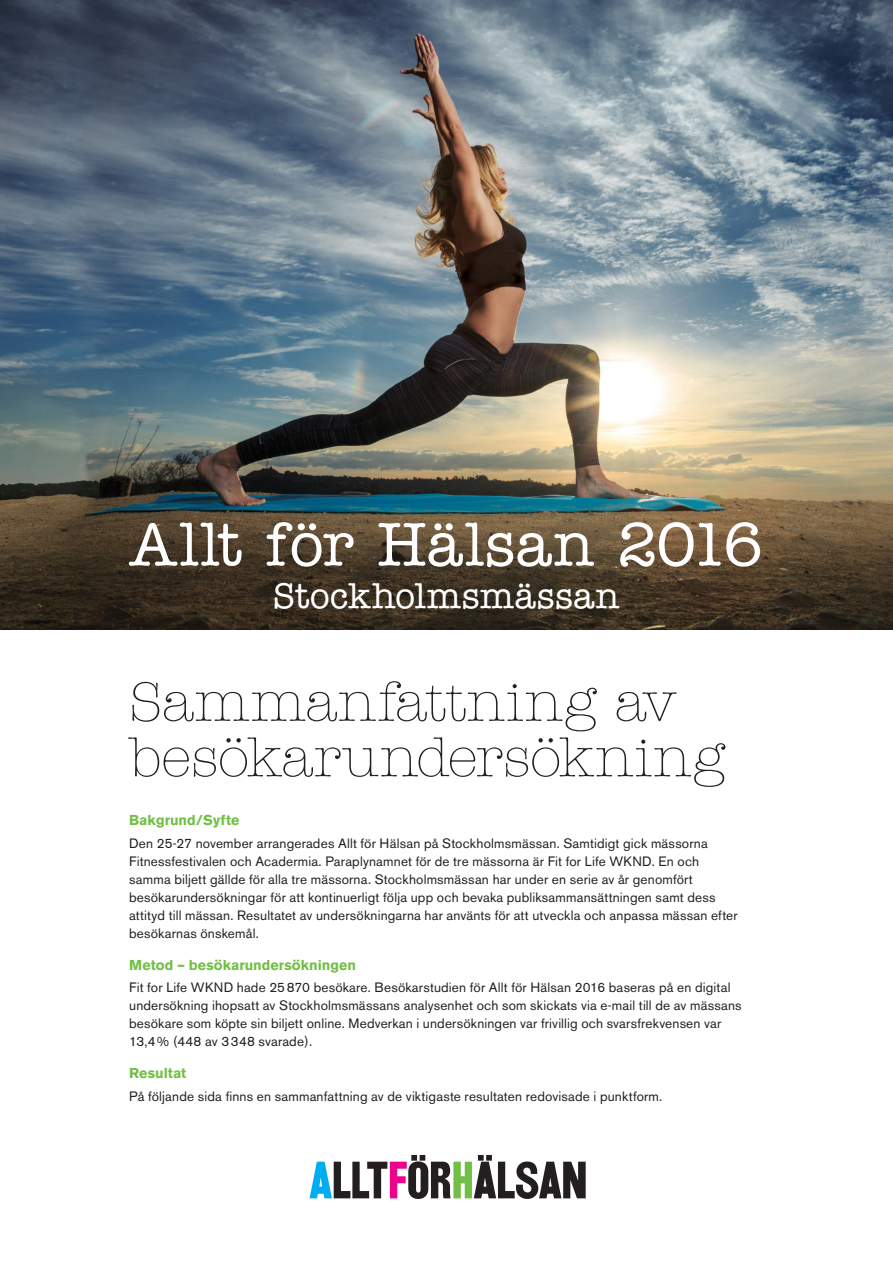
<style>
.page{position:relative;width:893px;height:1263px;background:#fff}
.page>*{position:absolute;margin:0;border:0;box-sizing:border-box;transform-origin:0 0}
.Rubrik_1{font:500 61.5px "American Typewriter";letter-spacing:-.01em;color:#fff}
.Rubrik_1-2{font:300 55.5px/55.5px "American Typewriter";letter-spacing:-.005em;color:#231f20}
.Rubrik_1-3{font:500 36px "American Typewriter";color:#fff}
.Rubbe_3{font:700 14.25px "Akzidenz Grotesk BE";color:#71bf44}
.Brödtext{font:13.5px/18px "Akzidenz Grotesk BE";letter-spacing:.015em;color:#231f20}
</style>
<div class="page">
<img style="left:0;top:0;width:893px;height:629px">
<svg style="left:310px;top:1155px;width:276px;height:44px"></svg>
<p class="Rubrik_1" style="left:129px;top:510px;width:636px">Allt för Hälsan 2016</p>
<p class="Rubrik_1-3" style="left:274px;top:576px;width:347px">Stockholmsmässan</p>
<p class="Rubrik_1-2" style="left:129px;top:675px;width:598px">Sammanfattning av besökarundersökning</p>
<p class="Rubbe_3" style="left:129px;top:812px;width:112px">Bakgrund/Syfte</p>
<p class="Brödtext" style="left:129px;top:834px;width:610px">Den 25-27 november arrangerades Allt för Hälsan på Stockholmsmässan. Samtidigt gick mässorna Fitnessfestivalen och Acadermia. Paraplynamnet för de tre mässorna är Fit for Life WKND. En och samma biljett gällde för alla tre mässorna. Stockholmsmässan har under en serie av år genomfört besökarundersökningar för att kontinuerligt följa upp och bevaka publiksammansättningen samt dess attityd till mässan. Resultatet av undersökningarna har använts för att utveckla och anpassa mässan efter besökarnas önskemål.</p>
<p class="Rubbe_3" style="left:129px;top:957px;width:228px">Metod – besökarundersökningen</p>
<p class="Brödtext" style="left:129px;top:978px;width:614px">Fit for Life WKND hade 25870 besökare. Besökarstudien för Allt för Hälsan 2016 baseras på en digital undersökning ihopsatt av Stockholmsmässans analysenhet och som skickats via e-mail till de av mässans besökare som köpte sin biljett online. Medverkan i undersökningen var frivillig och svarsfrekvensen var 13,4% (448 av 3348 svarade).</p>
<p class="Rubbe_3" style="left:129px;top:1065px;width:59px">Resultat</p>
<p class="Brödtext" style="left:129px;top:1087px;width:535px">På följande sida finns en sammanfattning av de viktigaste resultaten redovisade i punktform.</p>
</div>
